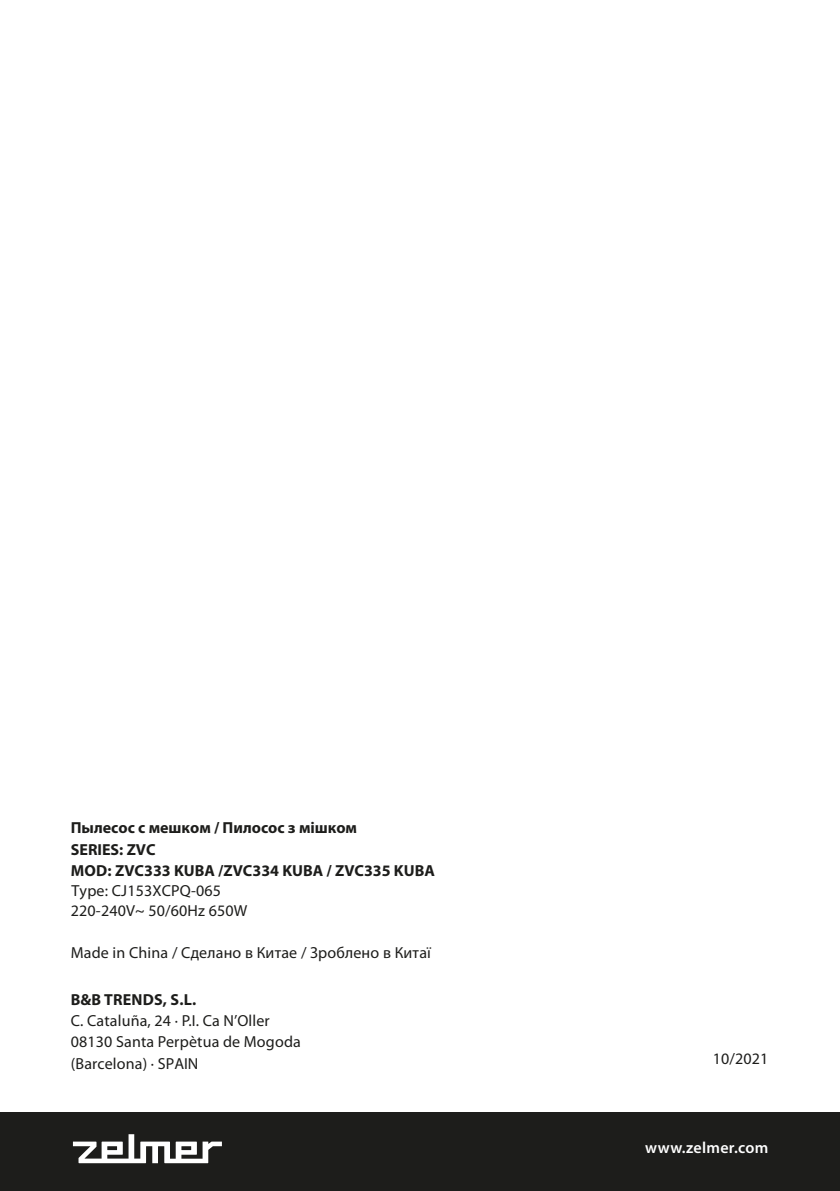
<style>
.page{position:relative;width:840px;height:1191px;background:#fff}
.page>*{position:absolute;margin:0;border:0;box-sizing:border-box;transform-origin:0 0}
.t1{font:16px/21.4px "Myriad Pro";letter-spacing:.01em;color:#1d1d1b}
.t2{font:700 16px/21.4px "Myriad Pro";color:#1d1d1b}
.t3{font:600 16px "Myriad Pro";letter-spacing:.02em;color:#fff}
</style>
<div class="page">
<div style="left:0;top:1112px;width:839px;height:79px;background:#1d1d1b"></div>
<svg style="left:73px;top:1134px;width:149px;height:29px"></svg>
<p class="t2" style="left:71px;top:816px;width:365px">Пылесос с мешком / Пилосос з мішком<br>SERIES: ZVC<br>MOD: ZVC333 KUBA /ZVC334 KUBA / ZVC335 KUBA</p>
<p class="t1" style="left:71px;top:899px;width:178px">220-240V~ 50/60Hz 650W</p>
<p class="t1" style="left:71px;top:942px;width:361px">Made in China / Cделано в Китае / Зроблено в Китаї</p>
<p class="t1" style="left:71px;top:879px;width:151px">Type: CJ153XCPQ-065</p>
<p class="t2" style="left:71px;top:988px;width:127px">B&amp;B TRENDS, S.L.</p>
<p class="t1" style="left:71px;top:1009px;width:231px">C. Cataluña, 24 · P.I. Ca N’Oller<br>08130 Santa Perpètua de Mogoda (Barcelona) · SPAIN</p>
<p class="t1" style="left:712px;top:1048px;width:57px">10/2021</p>
<p class="t3" style="left:644px;top:1137px;width:125px">www.zelmer.com</p>
</div>
